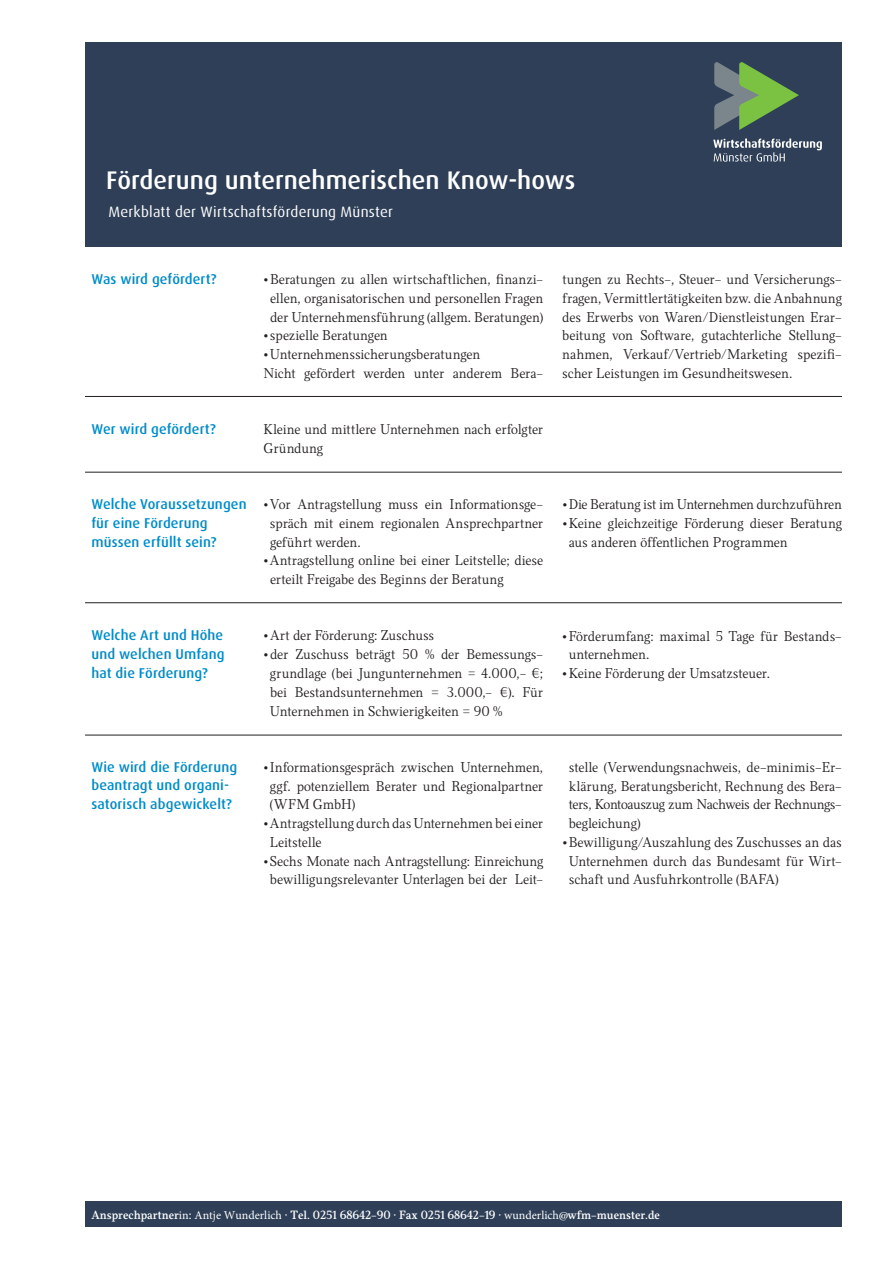
<style>
.page{position:relative;width:893px;height:1263px;background:#fff}
.page>*{position:absolute;margin:0;border:0;box-sizing:border-box;transform-origin:0 0}
.t1{font:500 25.5px "Dax";color:#fff}
.t2{font:15px "Dax";letter-spacing:.015em;color:#fff}
.t3{font:300 14.25px/18.8px "Felice";letter-spacing:-.01em;color:#231f20}
.t4{font:500 14.25px/18.8px "Dax";letter-spacing:.01em;color:#008cc9}
.t5{font:500 12px "Felice";color:#fff}
.s1{font-family:"Minion Pro";font-weight:400}
</style>
<div class="page">
<div style="left:85px;top:43px;width:757px;height:204px;background:#2e3f57"></div>
<div style="left:85px;top:1201px;width:757px;height:26px;background:#2e3f57"></div>
<svg style="left:713px;top:138px;width:109px;height:24px"></svg>
<svg style="left:714px;top:62px;width:85px;height:68px"></svg>
<hr style="left:85px;top:396px;width:757px;height:1px;background:#231f20">
<hr style="left:85px;top:472px;width:757px;height:1px;background:#231f20">
<hr style="left:85px;top:602px;width:757px;height:1px;background:#231f20">
<hr style="left:85px;top:735px;width:757px;height:1px;background:#231f20">
<h1 class="t1" style="left:106px;top:166px;width:471px">Förderung unternehmerischen Know-hows</h1>
<p class="t2" style="left:108px;top:203px;width:286px">Merkblatt der Wirtschaftsförderung Münster</p>
<p class="t4" style="left:91px;top:270px;width:127px">Was wird gefördert?</p>
<p class="t3" style="left:264px;top:270px;width:281px;text-align:center">• Beratungen zu allen wirtschaftlichen, finanzi&shy;ellen, organisatorischen und personellen Fragen der Unternehmensführung (allgem. Beratungen)</p>
<p class="t3" style="left:264px;top:326px;width:126px">• spezielle Beratungen</p>
<p class="t3" style="left:264px;top:345px;width:281px">• Unternehmenssicherungsberatungen<br>Nicht gefördert werden unter anderem Bera-</p>
<p class="t3" style="left:562px;top:270px;width:281px;text-align:justify">tungen zu Rechts-, Steuer- und Versicherungs&shy;fragen, Vermittlertätigkeiten bzw. die Anbahnung des Erwerbs von Waren/Dienstleistungen Erar&shy;beitung von Software, gutachterliche Stellung&shy;nahmen, Verkauf/Vertrieb/Marketing spezifi&shy;scher Leistungen im Gesundheitswesen.</p>
<p class="t4" style="left:91px;top:420px;width:126px">Wer wird gefördert?</p>
<p class="t3" style="left:264px;top:420px;width:281px">Kleine und mittlere Unternehmen nach erfolgter<br>Gründung</p>
<p class="t4" style="left:91px;top:495px;width:157px">Welche Voraussetzungen für eine Förderung müssen erfüllt sein?</p>
<p class="t3" style="left:270px;top:495px;width:275px;text-align:justify;text-indent:-6px">• Vor Antragstellung muss ein Informationsge&shy;spräch mit einem regionalen Ansprechpartner geführt werden.</p>
<p class="t3" style="left:270px;top:551px;width:275px;text-indent:-6px">• Antragstellung online bei einer Leitstelle; diese erteilt Freigabe des Beginns der Beratung</p>
<p class="t3" style="left:562px;top:495px;width:281px">• Die Beratung ist im Unternehmen durchzuführen</p>
<p class="t3" style="left:569px;top:514px;width:275px;text-indent:-6px">• Keine gleichzeitige Förderung dieser Beratung aus anderen öffentlichen Programmen</p>
<p class="t4" style="left:91px;top:626px;width:135px;text-align:justify">Welche Art und Höhe und welchen Umfang hat die Förderung?</p>
<p class="t3" style="left:264px;top:626px;width:172px">• Art der Förderung: Zuschuss</p>
<p class="t3" style="left:270px;top:645px;width:275px;text-align:justify;text-indent:-6px">• der Zuschuss beträgt 50 % der Bemessungs&shy;grundlage (bei Jungunternehmen = 4.000,- €; bei Bestandsunternehmen = 3.000,- €). Für Unternehmen in Schwierigkeiten = 90 %</p>
<p class="t3" style="left:569px;top:626px;width:275px;text-indent:-6px">• Förderumfang: maximal 5 Tage für Bestands&shy;unternehmen.</p>
<p class="t3" style="left:562px;top:664px;width:209px">• Keine Förderung der Umsatzsteuer.</p>
<p class="t4" style="left:91px;top:757px;width:147px">Wie wird die Förderung beantragt und organi&shy;satorisch abgewickelt?</p>
<p class="t3" style="left:270px;top:758px;width:275px;text-align:justify;text-indent:-6px">• Informationsgespräch zwischen Unternehmen, ggf. potenziellem Berater und Regionalpartner (WFM GmbH)</p>
<p class="t3" style="left:270px;top:814px;width:275px;text-indent:-6px">• Antragstellung durch das Unternehmen bei einer<br>Leitstelle</p>
<p class="t3" style="left:264px;top:851px;width:281px;text-align:center">• Sechs Monate nach Antragstellung: Einreichung bewilligungsrelevanter Unterlagen bei der Leit-</p>
<p class="t3" style="left:569px;top:758px;width:275px;text-align:justify">stelle (Verwendungsnachweis, de-minimis-Er&shy;klärung, Beratungsbericht, Rechnung des Bera&shy;ters, Kontoauszug zum Nachweis der Rechnungs&shy;begleichung)</p>
<p class="t3" style="left:569px;top:833px;width:275px;text-align:justify;text-indent:-6px">• Bewilligung/Auszahlung des Zuschusses an das Unternehmen durch das Bundesamt für Wirt&shy;schaft und Ausfuhrkontrolle (BAFA)</p>
<p class="t5" style="left:91px;top:1207px;width:570px">Ansprechpartner<span class="s1">in</span>: <span class="s1">Antje Wunderlich</span> · Tel. 0251 68642-90 · Fax 0251 68642-19 · <span class="s1">wunderlich</span>@wfm-muenster.de</p>
</div>
